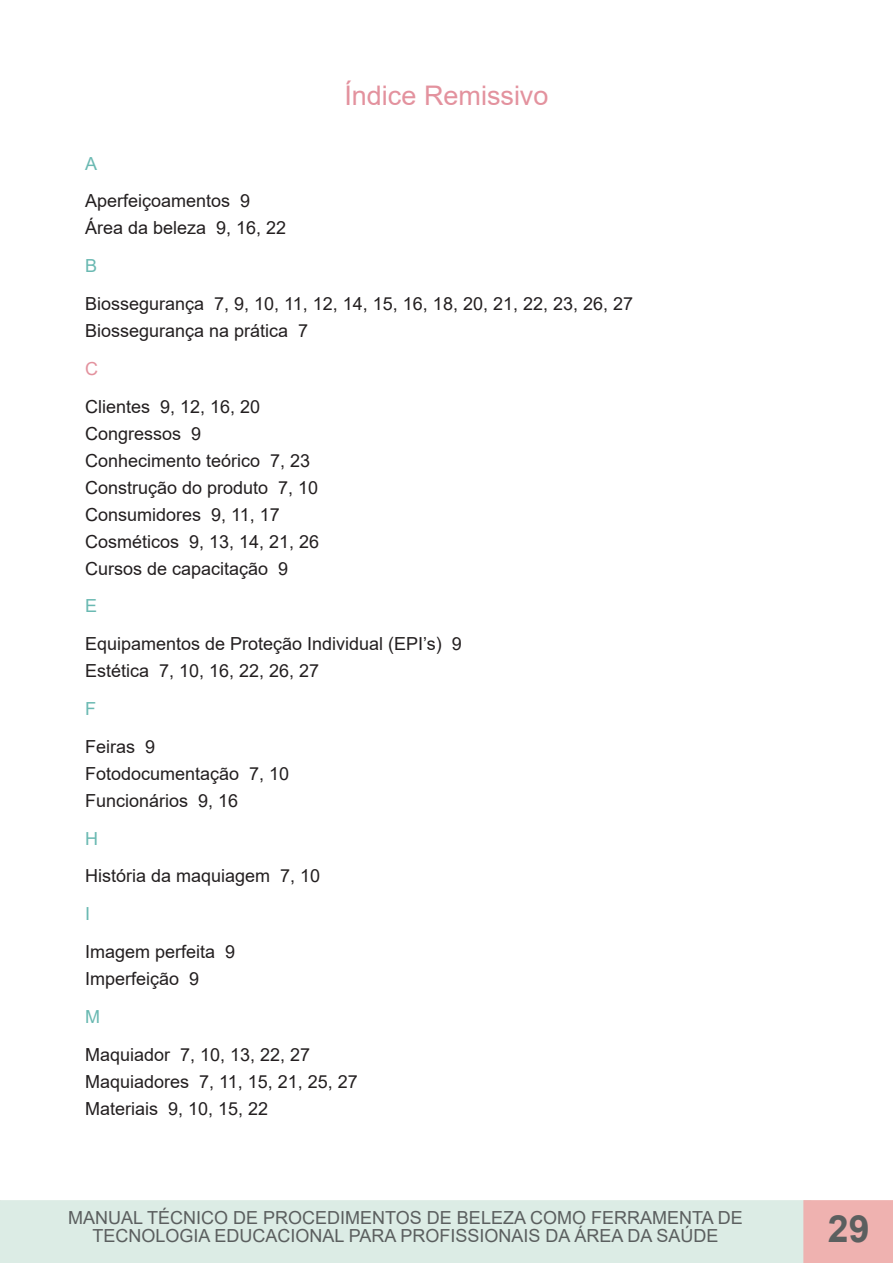
<style>
.page{position:relative;width:893px;height:1263px;background:#fff}
.page>*{position:absolute;margin:0;border:0;box-sizing:border-box;transform-origin:0 0}
.t1{font:700 37.5px "Arial";color:#5b5f5f}
.t2{font:27px "Arial";color:#e3929e}
.t3{font:18px "Arial";color:#231f20}
.t4{font:18px/18px "Arial";color:#5b5f5f;text-align:center}
.t5{font:18px "Arial";color:#6ab9b2}
.t6{font:18px "Arial";color:#e3929e}
</style>
<div class="page">
<div style="left:0;top:1201px;width:810px;height:61px;background:#dcece5"></div>
<div style="left:0;top:1200px;width:811px;height:63px;border:2px solid #dcece5"></div>
<svg style="left:803px;top:1200px;width:90px;height:63px;background:#eeb3b1"></svg>
<div style="left:813px;top:1214px;width:72px;height:48px;background:#efb2b0"></div>
<div style="left:812px;top:1213px;width:74px;height:50px;border:2px solid #efb2b0"></div>
<p class="t2" style="left:344px;top:77px;width:206px">Índice Remissivo</p>
<p class="t5" style="left:85px;top:151px;width:14px">A</p>
<p class="t3" style="left:85px;top:189px;width:167px">Aperfeiçoamentos 9</p>
<p class="t3" style="left:85px;top:216px;width:203px">Área da beleza 9, 16, 22</p>
<p class="t5" style="left:85px;top:253px;width:14px">B</p>
<p class="t3" style="left:85px;top:291px;width:550px">Biossegurança 7, 9, 10, 11, 12, 14, 15, 16, 18, 20, 21, 22, 23, 26, 27</p>
<p class="t3" style="left:85px;top:318px;width:225px">Biossegurança na prática 7</p>
<p class="t6" style="left:85px;top:356px;width:14px">C</p>
<p class="t3" style="left:85px;top:394px;width:177px">Clientes 9, 12, 16, 20</p>
<p class="t3" style="left:85px;top:421px;width:118px">Congressos 9</p>
<p class="t3" style="left:85px;top:448px;width:227px">Conhecimento teórico 7, 23</p>
<p class="t3" style="left:85px;top:475px;width:235px">Construção do produto 7, 10</p>
<p class="t3" style="left:85px;top:502px;width:196px">Consumidores 9, 11, 17</p>
<p class="t3" style="left:85px;top:529px;width:236px">Cosméticos 9, 13, 14, 21, 26</p>
<p class="t3" style="left:85px;top:556px;width:205px">Cursos de capacitação 9</p>
<p class="t5" style="left:85px;top:594px;width:14px">E</p>
<p class="t3" style="left:85px;top:631px;width:378px">Equipamentos de Proteção Individual (EPI’s) 9</p>
<p class="t3" style="left:85px;top:658px;width:236px">Estética 7, 10, 16, 22, 26, 27</p>
<p class="t5" style="left:85px;top:696px;width:12px">F</p>
<p class="t3" style="left:85px;top:734px;width:72px">Feiras 9</p>
<p class="t3" style="left:85px;top:761px;width:206px">Fotodocumentação 7, 10</p>
<p class="t3" style="left:85px;top:788px;width:155px">Funcionários 9, 16</p>
<p class="t5" style="left:85px;top:826px;width:14px">H</p>
<p class="t3" style="left:85px;top:864px;width:237px">História da maquiagem 7, 10</p>
<p class="t5" style="left:85px;top:901px;width:7px">I</p>
<p class="t3" style="left:85px;top:939px;width:152px">Imagem perfeita 9</p>
<p class="t3" style="left:85px;top:966px;width:116px">Imperfeição 9</p>
<p class="t5" style="left:85px;top:1004px;width:16px">M</p>
<p class="t3" style="left:85px;top:1042px;width:227px">Maquiador 7, 10, 13, 22, 27</p>
<p class="t3" style="left:85px;top:1069px;width:274px">Maquiadores 7, 11, 15, 21, 25, 27</p>
<p class="t3" style="left:85px;top:1096px;width:185px">Materiais 9, 10, 15, 22</p>
<p class="t4" style="left:68px;top:1209px;width:676px">MANUAL TÉCNICO DE PROCEDIMENTOS DE BELEZA COMO FERRAMENTA DE<br>TECNOLOGIA EDUCACIONAL PARA PROFISSIONAIS DA ÁREA DA SAÚDE</p>
<h1 class="t1" style="left:828px;top:1202px;width:43px">29</h1>
</div>
